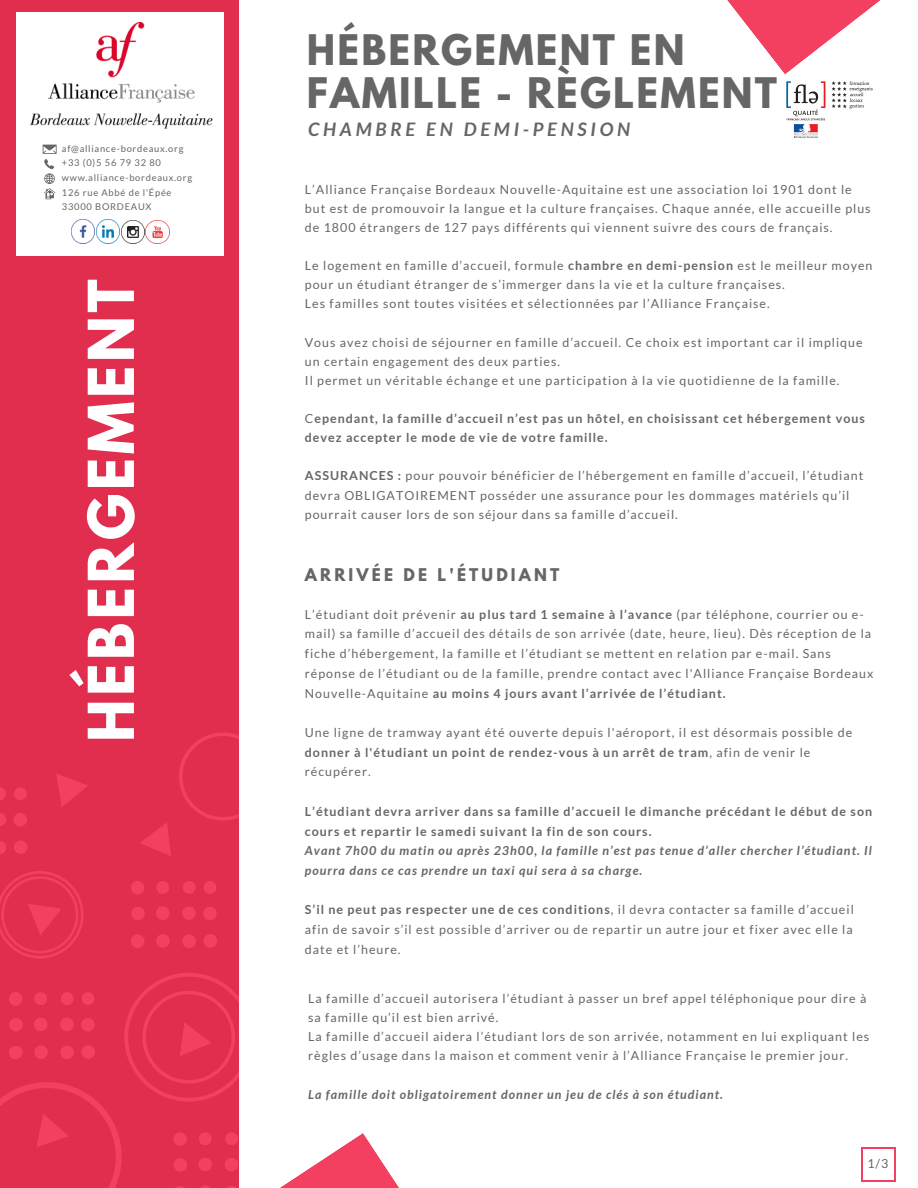
<style>
.page{position:relative;width:918px;height:1188px;background:#fff}
.page>*{position:absolute;margin:0;border:0;box-sizing:border-box;transform-origin:0 0}
.t1{font:700 55.95px "League Spartan";letter-spacing:.06em;color:#fff}
.t2{font:700 37.35px "League Spartan";letter-spacing:.06em;color:#666}
.t3{font:italic 700 18.75px "Lato";letter-spacing:.2em;color:#666}
.t4{font:700 15.6px "League Spartan";letter-spacing:.2em;color:#666}
.t5{font:12.45px/19.2px "Lato";letter-spacing:.08em;color:#666}
.t6{font:700 12.45px/19.6px "Lato";letter-spacing:.08em;color:#666}
.t7{font:italic 700 12.45px/19.6px "Lato";letter-spacing:.08em;color:#666}
.t8{font:9.3px "Lato";letter-spacing:.08em;color:#666}
.s1{font-weight:700}
.s2{font-weight:400}
</style>
<div class="page">
<div style="left:0;top:0;width:240px;height:1188px;background:#e12d4e"></div>
<div style="left:17px;top:28px;width:207px;height:213px;background:#fff"></div>
<div style="left:17px;top:12px;width:207px;height:16px;background:#fff"></div>
<div style="left:17px;top:241px;width:207px;height:14px;background:#fff"></div>
<svg style="left:43px;top:145px;width:13px;height:54px"></svg>
<svg style="left:727px;top:0;width:153px;height:74px"></svg>
<svg style="left:124px;top:973px;width:116px;height:129px"></svg>
<svg style="left:0;top:871px;width:83px;height:87px"></svg>
<svg style="left:0;top:1082px;width:122px;height:106px"></svg>
<svg style="left:36px;top:1113px;width:33px;height:34px"></svg>
<svg style="left:182px;top:907px;width:14px;height:13px"></svg>
<svg style="left:203px;top:907px;width:14px;height:13px"></svg>
<svg style="left:156px;top:906px;width:13px;height:14px"></svg>
<svg style="left:131px;top:907px;width:14px;height:13px"></svg>
<svg style="left:131px;top:935px;width:13px;height:13px"></svg>
<svg style="left:156px;top:934px;width:14px;height:14px"></svg>
<svg style="left:182px;top:935px;width:14px;height:13px"></svg>
<svg style="left:204px;top:934px;width:13px;height:14px"></svg>
<svg style="left:131px;top:881px;width:13px;height:13px"></svg>
<svg style="left:156px;top:881px;width:13px;height:13px"></svg>
<svg style="left:183px;top:881px;width:12px;height:13px"></svg>
<svg style="left:204px;top:881px;width:12px;height:13px"></svg>
<svg style="left:60px;top:1018px;width:14px;height:13px"></svg>
<svg style="left:81px;top:1018px;width:14px;height:13px"></svg>
<svg style="left:34px;top:1018px;width:13px;height:13px"></svg>
<svg style="left:9px;top:1018px;width:14px;height:13px"></svg>
<svg style="left:9px;top:1046px;width:13px;height:13px"></svg>
<svg style="left:34px;top:1045px;width:14px;height:14px"></svg>
<svg style="left:60px;top:1046px;width:14px;height:13px"></svg>
<svg style="left:82px;top:1045px;width:13px;height:14px"></svg>
<svg style="left:9px;top:992px;width:13px;height:14px"></svg>
<svg style="left:34px;top:992px;width:13px;height:13px"></svg>
<svg style="left:61px;top:992px;width:13px;height:13px"></svg>
<svg style="left:82px;top:992px;width:12px;height:13px"></svg>
<svg style="left:173px;top:1132px;width:226px;height:56px"></svg>
<svg style="left:140px;top:823px;width:31px;height:33px"></svg>
<div style="left:0;top:813px;width:6px;height:13px;background:#f44060"></div>
<svg style="left:14px;top:813px;width:13px;height:14px"></svg>
<div style="left:0;top:841px;width:6px;height:13px;background:#f44060"></div>
<svg style="left:14px;top:840px;width:13px;height:14px"></svg>
<div style="left:0;top:787px;width:6px;height:13px;background:#f44060"></div>
<svg style="left:14px;top:787px;width:13px;height:13px"></svg>
<svg style="left:56px;top:774px;width:32px;height:33px"></svg>
<svg style="left:179px;top:733px;width:61px;height:88px"></svg>
<hr style="left:862px;top:1149px;width:1px;height:32px;background:#f44060">
<hr style="left:895px;top:1149px;width:1px;height:32px;background:#f44060">
<hr style="left:863px;top:1181px;width:32px;height:1px;background:#f44060">
<hr style="left:863px;top:1148px;width:32px;height:1px;background:#f44060">
<div style="left:240px;top:0;width:36px;height:1188px;background:#fff"></div>
<img style="left:786px;top:81px;width:87px;height:58px">
<img style="left:146px;top:220px;width:23px;height:24px">
<img style="left:122px;top:221px;width:22px;height:22px">
<img style="left:71px;top:220px;width:49px;height:24px">
<img style="left:31px;top:22px;width:182px;height:107px">
<p class="t8" style="left:62px;top:143px;width:123px">af@alliance-bordeaux.org</p>
<p class="t8" style="left:62px;top:157px;width:101px">+33 (0)5 56 79 32 80</p>
<p class="t8" style="left:62px;top:172px;width:132px">www.alliance-bordeaux.org</p>
<p class="t8" style="left:62px;top:186px;width:111px">126 rue Abbé de l'Épée</p>
<p class="t8" style="left:62px;top:201px;width:91px">33000 BORDEAUX</p>
<p class="t1" style="left:84px;top:742px;width:464px;rotate:-90deg">HÉBERGEMENT</p>
<p class="t2" style="left:307px;top:31px;width:379px">HÉBERGEMENT EN</p>
<p class="t2" style="left:307px;top:74px;width:472px">FAMILLE - RÈGLEMENT</p>
<p class="t3" style="left:308px;top:117px;width:323px">CHAMBRE EN DEMI-PENSION</p>
<p class="t5" style="left:305px;top:179px;width:567px">L’Alliance Française Bordeaux Nouvelle-Aquitaine est une association loi 1901 dont le but est de promouvoir la langue et la culture françaises. Chaque année, elle accueille plus de 1800 étrangers de 127 pays différents qui viennent suivre des cours de français.</p>
<p class="t5" style="left:305px;top:256px;width:569px">Le logement en famille d’accueil, formule <span class="s1">chambre en demi-pension</span> est le meilleur moyen pour un étudiant étranger de s’immerger dans la vie et la culture françaises.</p>
<p class="t5" style="left:305px;top:294px;width:466px">Les familles sont toutes visitées et sélectionnées par l’Alliance Française.</p>
<p class="t5" style="left:305px;top:332px;width:559px">Vous avez choisi de séjourner en famille d’accueil. Ce choix est important car il implique un certain engagement des deux parties.</p>
<p class="t5" style="left:305px;top:370px;width:536px">Il permet un véritable échange et une participation à la vie quotidienne de la famille.</p>
<p class="t6" style="left:305px;top:409px;width:562px;line-height:19.2px"><span class="s2">C</span>ependant, la famille d’accueil n’est pas un hôtel, en choisissant cet hébergement vous devez accepter le mode de vie de votre famille.</p>
<p class="t5" style="left:305px;top:466px;width:560px"><span class="s1">ASSURANCES :</span> pour pouvoir bénéficier de l’hébergement en famille d’accueil, l’étudiant devra OBLIGATOIREMENT posséder une assurance pour les dommages matériels qu’il pourrait causer lors de son séjour dans sa famille d’accueil.</p>
<p class="t4" style="left:305px;top:567px;width:256px">ARRIVÉE DE L'ÉTUDIANT</p>
<p class="t5" style="left:305px;top:604px;width:570px;line-height:19.6px">L’étudiant doit prévenir <span class="s1">au plus tard 1 semaine à l’avance</span> (par téléphone, courrier ou e&shy;mail) sa famille d’accueil des détails de son arrivée (date, heure, lieu). Dès réception de la fiche d’hébergement, la famille et l’étudiant se mettent en relation par e-mail. Sans réponse de l’étudiant ou de la famille, prendre contact avec l'Alliance Française Bordeaux Nouvelle-Aquitaine <span class="s1">au moins 4 jours avant l’arrivée de l’étudiant.</span></p>
<p class="t5" style="left:305px;top:723px;width:549px">Une ligne de tramway ayant été ouverte depuis l'aéroport, il est désormais possible de</p>
<p class="t6" style="left:305px;top:742px;width:507px">donner à l'étudiant un point de rendez-vous à un arrêt de tram<span class="s2">, afin de venir le récupérer.</span></p>
<p class="t6" style="left:305px;top:801px;width:569px">L’étudiant devra arriver dans sa famille d’accueil le dimanche précédant le début de son cours et repartir le samedi suivant la fin de son cours.</p>
<p class="t7" style="left:305px;top:841px;width:569px">Avant 7h00 du matin ou après 23h00, la famille n’est pas tenue d’aller chercher l’étudiant. Il pourra dans ce cas prendre un taxi qui sera à sa charge.</p>
<p class="t5" style="left:305px;top:900px;width:550px;line-height:19.6px;text-align:justify"><span class="s1">S’il ne peut pas respecter une de ces conditions</span>, il devra contacter sa famille d’accueil afin de savoir s’il est possible d’arriver ou de repartir un autre jour et fixer avec elle la date et l’heure.</p>
<p class="t5" style="left:308px;top:989px;width:560px">La famille d’accueil autorisera l’étudiant à passer un bref appel téléphonique pour dire à sa famille qu’il est bien arrivé.</p>
<p class="t5" style="left:308px;top:1027px;width:563px">La famille d’accueil aidera l’étudiant lors de son arrivée, notamment en lui expliquant les règles d’usage dans la maison et comment venir à l’Alliance Française le premier jour.</p>
<p class="t7" style="left:308px;top:1084px;width:416px">La famille doit obligatoirement donner un jeu de clés à son étudiant.</p>
<p class="t5" style="left:867px;top:1153px;width:23px">1/3</p>
</div>
